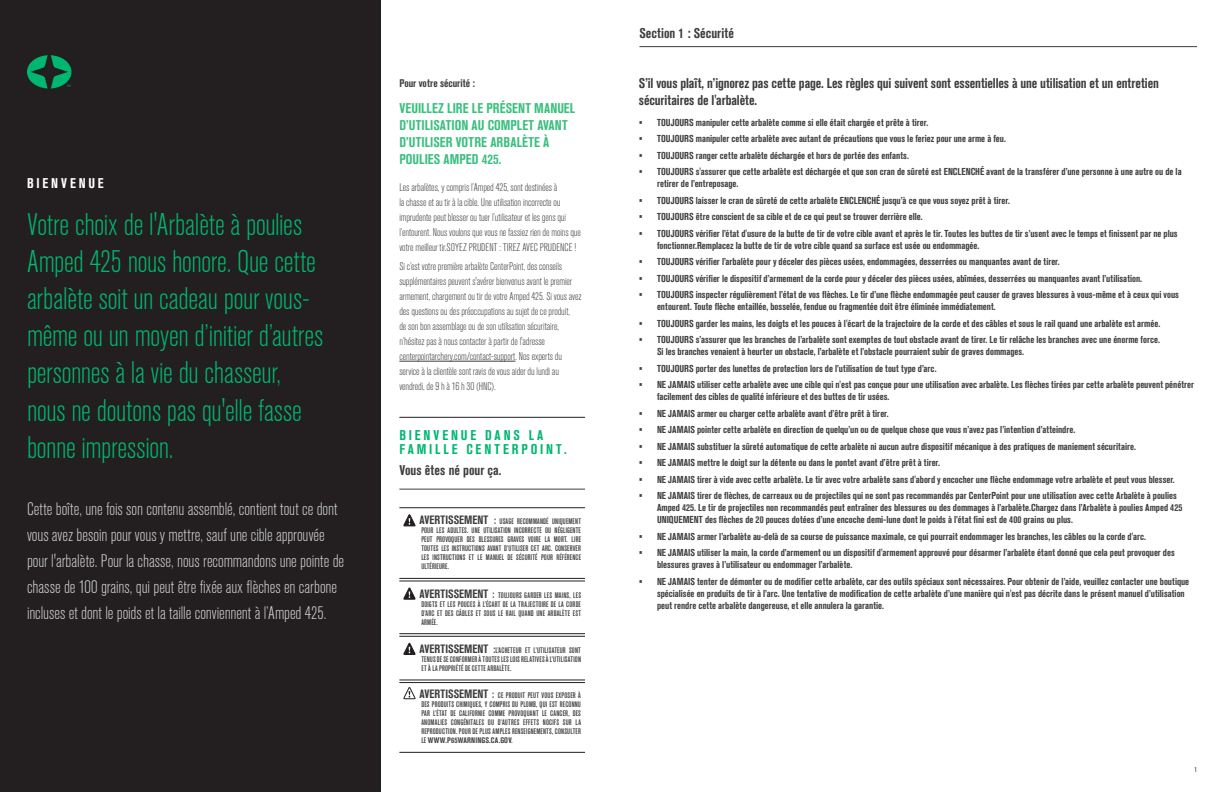
<style>
.page{position:relative;width:1224px;height:792px;background:#fff}
.page>*{position:absolute;margin:0;border:0;box-sizing:border-box;transform-origin:0 0}
.t1{font:300 condensed 31px/37.2px "Akzidenz Grotesk BE";letter-spacing:-.01em;color:#00b771}
.t2{font:300 condensed 18px/26px "Akzidenz Grotesk BE";letter-spacing:-.005em;color:#d1d2d4}
.t3{font:700 condensed 14px/16.8px "Akzidenz Grotesk BE";letter-spacing:-.005em;color:#3e3e3f}
.t4{font:700 condensed 14px/16.8px "Akzidenz Grotesk BE";letter-spacing:.015em;color:#3abf7e}
.t5{font:700 condensed 14px/14px "Akzidenz Grotesk BE";letter-spacing:.21em;color:#00b771}
.t6{font:700 condensed 14px "Akzidenz Grotesk BE";letter-spacing:.205em;color:#fff}
.t7{font:300 condensed 11px/15px "Akzidenz Grotesk BE";letter-spacing:-.005em;color:#3e3e3f}
.t8{font:700 condensed 11px "Akzidenz Grotesk BE";color:#3e3e3f}
.t9{font:700 condensed 10px/12px "Akzidenz Grotesk BE";color:#3e3e3f}
.t10{font:500 condensed 8px/9px "Akzidenz Grotesk BE";letter-spacing:.025em;color:#3e3e3f;text-align:justify}
.t11{font:condensed 7px "Akzidenz Grotesk BE";color:#3e3e3f}
.s1{font-weight:700;font-size:12px}
.s2{font-size:12px}
.s3{font-weight:700}
</style>
<div class="page">
<div style="left:0;top:0;width:381px;height:792px;background:#231f20"></div>
<hr style="left:399px;top:361px;width:116px;height:1px;background:#3e3e3f">
<hr style="left:399px;top:417px;width:186px;height:1px;background:#231f20">
<hr style="left:399px;top:489px;width:186px;height:1px;background:#3e3e3f">
<hr style="left:639px;top:46px;width:558px;height:1px;background:#3e3e3f">
<svg style="left:27px;top:55px;width:44px;height:33px"></svg>
<hr style="left:399px;top:508px;width:186px;height:1px;background:#231f20">
<hr style="left:399px;top:578px;width:186px;height:1px;background:#231f20">
<svg style="left:403px;top:514px;width:13px;height:12px"></svg>
<hr style="left:399px;top:581px;width:186px;height:1px;background:#231f20">
<hr style="left:399px;top:634px;width:186px;height:1px;background:#231f20">
<svg style="left:403px;top:588px;width:13px;height:12px"></svg>
<hr style="left:399px;top:636px;width:186px;height:1px;background:#231f20">
<hr style="left:399px;top:680px;width:186px;height:1px;background:#231f20">
<svg style="left:403px;top:643px;width:13px;height:12px"></svg>
<hr style="left:399px;top:682px;width:186px;height:1px;background:#231f20">
<hr style="left:399px;top:752px;width:186px;height:1px;background:#231f20">
<svg style="left:403px;top:687px;width:13px;height:12px"></svg>
<h3 class="t6" style="left:27px;top:176px;width:78px">BIENVENUE</h3>
<h1 class="t1" style="left:27px;top:206px;width:298px">Votre choix de l'Arbalète à poulies<br>Amped 425 nous honore. Que cette arbalète soit un cadeau pour vous&shy;même ou un moyen d’initier d’autres personnes à la vie du chasseur, nous ne doutons pas qu'elle fasse bonne impression.</h1>
<p class="t2" style="left:27px;top:496px;width:319px">Cette boîte, une fois son contenu assemblé, contient tout ce dont vous avez besoin pour vous y mettre, sauf une cible approuvée pour l'arbalète. Pour la chasse, nous recommandons une pointe de chasse de 100 grains, qui peut être fixée aux flèches en carbone incluses et dont le poids et la taille conviennent à l’Amped 425.</p>
<p class="t8" style="left:399px;top:77px;width:77px">Pour votre sécurité :</p>
<h3 class="t4" style="left:399px;top:100px;width:177px">VEUILLEZ LIRE LE PRÉSENT MANUEL<br>D’UTILISATION AU COMPLET AVANT<br>D’UTILISER VOTRE ARBALÈTE À<br>POULIES AMPED 425.</h3>
<p class="t7" style="left:399px;top:180px;width:183px">Les arbalètes, y compris l’Amped 425, sont destinées à<br>la chasse et au tir à la cible. Une utilisation incorrecte ou imprudente peut blesser ou tuer l’utilisateur et les gens qui l’entourent. Nous voulons que vous ne fassiez rien de moins que votre meilleur tir.SOYEZ PRUDENT : TIREZ AVEC PRUDENCE !</p>
<p class="t7" style="left:399px;top:259px;width:184px">Si c’est votre première arbalète CenterPoint, des conseils supplémentaires peuvent s'avérer bienvenus avant le premier armement, chargement ou tir de votre Amped 425. Si vous avez des questions ou des préoccupations au sujet de ce produit,<br>de son bon assemblage ou de son utilisation sécuritaire, n’hésitez pas à nous contacter à partir de l'adresse centerpointarchery.com/contact-support. Nos experts du service à la clientèle sont ravis de vous aider du lundi au vendredi, de 9 h à 16 h 30 (HNC).</p>
<h3 class="t5" style="left:399px;top:428px;width:169px">BIENVENUE DANS LA<br>FAMILLE CENTERPOINT.</h3>
<h3 class="t3" style="left:399px;top:462px;width:104px">Vous êtes né pour ça.</h3>
<p class="t10" style="left:420px;top:517px;width:163px"><span class="s1">AVERTISSEMENT</span> <span class="s2">:</span> USAGE RECOMMANDÉ UNIQUEMENT POUR LES ADULTES. UNE UTILISATION INCORRECTE OU NÉGLIGENTE PEUT PROVOQUER DES BLESSURES GRAVES VOIRE LA MORT. LIRE TOUTES LES INSTRUCTIONS AVANT D’UTILISER CET ARC. CONSERVER LES INSTRUCTIONS ET LE MANUEL DE SÉCURITÉ POUR RÉFÉRENCE ULTÉRIEURE.</p>
<p class="t10" style="left:420px;top:590px;width:163px"><span class="s1">AVERTISSEMENT</span> <span class="s2">:</span> TOUJOURS GARDER LES MAINS, LES DOIGTS ET LES POUCES À L’ÉCART DE LA TRAJECTOIRE DE LA CORDE D’ARC ET DES CÂBLES ET SOUS LE RAIL QUAND UNE ARBALÈTE EST ARMÉE.</p>
<p class="t10" style="left:420px;top:646px;width:163px"><span class="s1">AVERTISSEMENT</span> <span class="s2">:</span>L’ACHETEUR ET L’UTILISATEUR SONT TENUS DE SE CONFORMER À TOUTES LES LOIS RELATIVES À L’UTILISATION ET À LA PROPRIÉTÉ DE CETTE ARBALÈTE.</p>
<p class="t10" style="left:420px;top:691px;width:163px"><span class="s1">AVERTISSEMENT</span> <span class="s2">:</span> CE PRODUIT PEUT VOUS EXPOSER À DES PRODUITS CHIMIQUES, Y COMPRIS DU PLOMB, QUI EST RECONNU PAR L’ÉTAT DE CALIFORNIE COMME PROVOQUANT LE CANCER, DES ANOMALIES CONGÉNITALES OU D’AUTRES EFFETS NOCIFS SUR LA REPRODUCTION. POUR DE PLUS AMPLES RENSEIGNEMENTS, CONSULTER LE <span class="s3">WWW.P65WARNINGS.CA.GOV</span>.</p>
<h3 class="t3" style="left:639px;top:24px;width:96px">Section 1 : Sécurité</h3>
<h3 class="t3" style="left:639px;top:75px;width:521px">S’il vous plaît, n’ignorez pas cette page. Les règles qui suivent sont essentielles à une utilisation et un entretien sécuritaires de l'arbalète.</h3>
<p class="t9" style="left:639px;top:116px;width:291px">• TOUJOURS manipuler cette arbalète comme si elle était chargée et prête à tirer.</p>
<p class="t9" style="left:639px;top:133px;width:368px">• TOUJOURS manipuler cette arbalète avec autant de précautions que vous le feriez pour une arme à feu.</p>
<p class="t9" style="left:639px;top:149px;width:271px">• TOUJOURS ranger cette arbalète déchargée et hors de portée des enfants.</p>
<p class="t9" style="left:657px;top:166px;width:526px;text-indent:-18px">• TOUJOURS s'assurer que cette arbalète est déchargée et que son cran de sûreté est ENCLENCHÉ avant de la transférer d’une personne à une autre ou de la retirer de l’entreposage.</p>
<p class="t9" style="left:639px;top:194px;width:372px">• TOUJOURS laisser le cran de sûreté de cette arbalète ENCLENCHÉ jusqu’à ce que vous soyez prêt à tirer.</p>
<p class="t9" style="left:639px;top:211px;width:285px">• TOUJOURS être conscient de sa cible et de ce qui peut se trouver derrière elle.</p>
<p class="t9" style="left:657px;top:227px;width:522px;text-indent:-18px">• TOUJOURS vérifier l’état d'usure de la butte de tir de votre cible avant et après le tir. Toutes les buttes de tir s’usent avec le temps et finissent par ne plus fonctionner.Remplacez la butte de tir de votre cible quand sa surface est usée ou endommagée.</p>
<p class="t9" style="left:639px;top:256px;width:422px">• TOUJOURS vérifier l’arbalète pour y déceler des pièces usées, endommagées, desserrées ou manquantes avant de tirer.</p>
<p class="t9" style="left:639px;top:272px;width:505px">• TOUJOURS vérifier le dispositif d’armement de la corde pour y déceler des pièces usées, abîmées, desserrées ou manquantes avant l’utilisation.</p>
<p class="t9" style="left:657px;top:289px;width:524px;text-indent:-18px">• TOUJOURS inspecter régulièrement l’état de vos flèches. Le tir d’une flèche endommagée peut causer de graves blessures à vous-même et à ceux qui vous entourent. Toute flèche entaillée, bosselée, fendue ou fragmentée doit être éliminée immédiatement.</p>
<p class="t9" style="left:639px;top:317px;width:523px">• TOUJOURS garder les mains, les doigts et les pouces à l'écart de la trajectoire de la corde et des câbles et sous le rail quand une arbalète est armée.</p>
<p class="t9" style="left:657px;top:334px;width:504px;text-indent:-18px">• TOUJOURS s’assurer que les branches de l’arbalète sont exemptes de tout obstacle avant de tirer. Le tir relâche les branches avec une énorme force.<br>Si les branches venaient à heurter un obstacle, l’arbalète et l’obstacle pourraient subir de graves dommages.</p>
<p class="t9" style="left:639px;top:362px;width:299px">• TOUJOURS porter des lunettes de protection lors de l’utilisation de tout type d’arc.</p>
<p class="t9" style="left:657px;top:379px;width:539px;text-indent:-18px">• NE JAMAIS utiliser cette arbalète avec une cible qui n'est pas conçue pour une utilisation avec arbalète. Les flèches tirées par cette arbalète peuvent pénétrer facilement des cibles de qualité inférieure et des buttes de tir usées.</p>
<p class="t9" style="left:639px;top:407px;width:251px">• NE JAMAIS armer ou charger cette arbalète avant d’être prêt à tirer.</p>
<p class="t9" style="left:639px;top:424px;width:438px">• NE JAMAIS pointer cette arbalète en direction de quelqu’un ou de quelque chose que vous n’avez pas l’intention d’atteindre.</p>
<p class="t9" style="left:639px;top:440px;width:498px">• NE JAMAIS substituer la sûreté automatique de cette arbalète ni aucun autre dispositif mécanique à des pratiques de maniement sécuritaire.</p>
<p class="t9" style="left:639px;top:457px;width:303px">• NE JAMAIS mettre le doigt sur la détente ou dans le pontet avant d’être prêt à tirer.</p>
<p class="t9" style="left:639px;top:473px;width:537px">• NE JAMAIS tirer à vide avec cette arbalète. Le tir avec votre arbalète sans d'abord y encocher une flèche endommage votre arbalète et peut vous blesser.</p>
<p class="t9" style="left:657px;top:490px;width:527px;text-indent:-18px">• NE JAMAIS tirer de flèches, de carreaux ou de projectiles qui ne sont pas recommandés par CenterPoint pour une utilisation avec cette Arbalète à poulies<br>Amped 425. Le tir de projectiles non recommandés peut entraîner des blessures ou des dommages à l’arbalète.Chargez dans l’Arbalète à poulies Amped 425<br>UNIQUEMENT des flèches de 20 pouces dotées d’une encoche demi-lune dont le poids à l’état fini est de 400 grains ou plus.</p>
<p class="t9" style="left:639px;top:530px;width:509px">• NE JAMAIS armer l’arbalète au-delà de sa course de puissance maximale, ce qui pourrait endommager les branches, les câbles ou la corde d'arc.</p>
<p class="t9" style="left:657px;top:547px;width:519px;text-indent:-18px">• NE JAMAIS utiliser la main, la corde d’armement ou un dispositif d'armement approuvé pour désarmer l’arbalète étant donné que cela peut provoquer des blessures graves à l’utilisateur ou endommager l’arbalète.</p>
<p class="t9" style="left:657px;top:575px;width:534px;text-indent:-18px">• NE JAMAIS tenter de démonter ou de modifier cette arbalète, car des outils spéciaux sont nécessaires. Pour obtenir de l’aide, veuillez contacter une boutique spécialisée en produits de tir à l’arc. Une tentative de modification de cette arbalète d’une manière qui n'est pas décrite dans le présent manuel d’utilisation peut rendre cette arbalète dangereuse, et elle annulera la garantie.</p>
<p class="t11" style="left:1194px;top:765px;width:4px">1</p>
</div>
